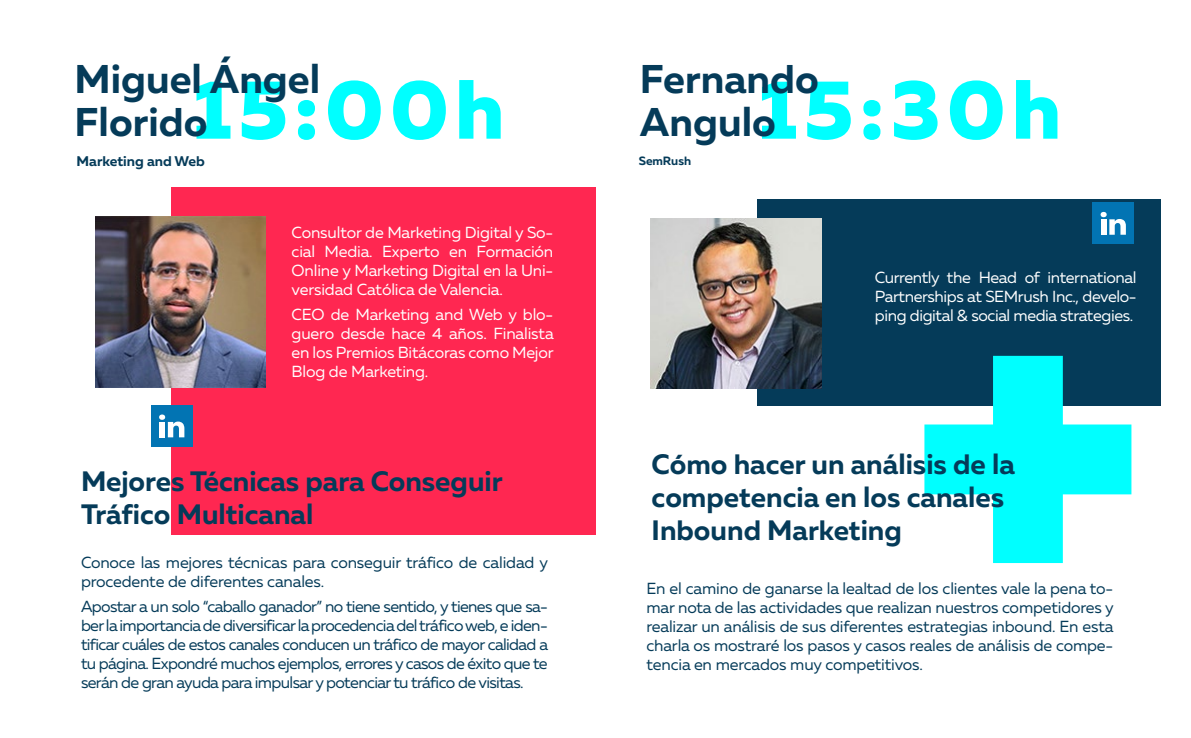
<style>
.page{position:relative;width:1191px;height:738px;background:#fff}
.page>*{position:absolute;margin:0;border:0;box-sizing:border-box;transform-origin:0 0}
.t1{font:800 83.7px "Muller";letter-spacing:.07em;color:#0ff}
.t2{font:700 40px/43px "Muller";color:#053b59}
.t3{font:700 28px/33.1px "Muller";color:#053b59}
.t4{font:16px/19px "Muller";letter-spacing:-.01em;color:#053b59;text-align:justify}
.t5{font:16px/19px "Muller";letter-spacing:-.01em;color:#fff;text-align:justify}
.t6{font:700 14px "Muller";color:#053b59}
.t7{font:700 12px "Muller";color:#053b59}
</style>
<div class="page">
<div style="left:170px;top:187px;width:425px;height:347px;background:#ff2751"></div>
<div style="left:758px;top:199px;width:403px;height:206px;background:#053b59"></div>
<svg style="left:924px;top:355px;width:207px;height:207px;fill:#0ff"></svg>
<img style="left:96px;top:217px;width:170px;height:170px">
<img style="left:651px;top:218px;width:170px;height:170px">
<div style="left:151px;top:405px;width:41px;height:41px;background:#0274b3"></div>
<svg style="left:159px;top:414px;width:25px;height:23px"></svg>
<div style="left:1092px;top:202px;width:41px;height:42px;background:#0274b3"></div>
<svg style="left:1100px;top:212px;width:25px;height:22px"></svg>
<h2 class="t2" style="left:74px;top:57px;width:247px">Miguel Ángel<br>Florido</h2>
<h1 class="t1" style="left:192px;top:56px;width:314px">15:00h</h1>
<p class="t6" style="left:77px;top:152px;width:130px">Marketing and Web</p>
<p class="t5" style="left:292px;top:223px;width:263px">Consultor de Marketing Digital y So&shy;cial Media. Experto en Formación Online y Marketing Digital en la Uni&shy;versidad Católica de Valencia.</p>
<p class="t5" style="left:292px;top:304px;width:263px">CEO de Marketing and Web y blo&shy;guero desde hace 4 años. Finalista en los Premios Bitácoras como Mejor Blog de Marketing.</p>
<h3 class="t3" style="left:81px;top:464px;width:423px">Mejores Técnicas para Conseguir<br>Tráfico Multicanal</h3>
<p class="t4" style="left:81px;top:552px;width:469px">Conoce las mejores técnicas para conseguir tráfico de calidad y procedente de diferentes canales.</p>
<p class="t4" style="left:81px;top:596px;width:468px">Apostar a un solo “caballo ganador” no tiene sentido, y tienes que sa&shy;ber la importancia de diversificar la procedencia del tráfico web, e iden&shy;tificar cuáles de estos canales conducen un tráfico de mayor calidad a tu página. Expondré muchos ejemplos, errores y casos de éxito que te serán de gran ayuda para impulsar y potenciar tu tráfico de visitas.</p>
<h2 class="t2" style="left:640px;top:57px;width:180px">Fernando<br>Angulo</h2>
<h1 class="t1" style="left:758px;top:56px;width:305px">15:30h</h1>
<p class="t7" style="left:639px;top:153px;width:54px">SemRush</p>
<p class="t5" style="left:875px;top:267px;width:263px">Currently the Head of international Partnerships at SEMrush Inc., develo&shy;ping digital &amp; social media strategies.</p>
<h3 class="t3" style="left:651px;top:446px;width:365px">Cómo hacer un análisis de la competencia en los canales<br>Inbound Marketing</h3>
<p class="t4" style="left:646px;top:578px;width:468px">En el camino de ganarse la lealtad de los clientes vale la pena to&shy;mar nota de las actividades que realizan nuestros competidores y realizar un análisis de sus diferentes estrategias inbound. En esta charla os mostraré los pasos y casos reales de análisis de compe&shy;tencia en mercados muy competitivos.</p>
</div>
